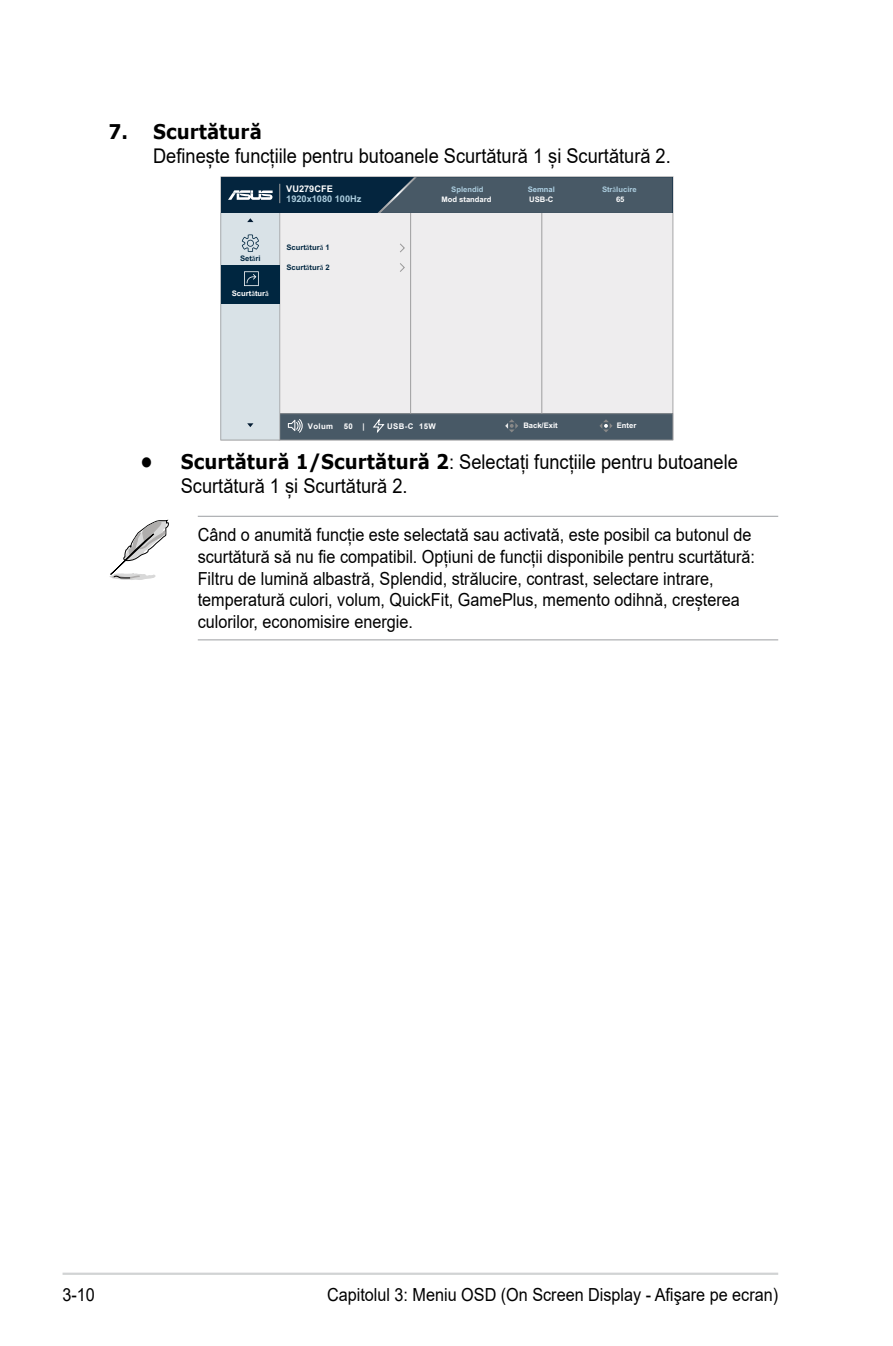
<style>
.page{position:relative;width:893px;height:1346px;background:#fff}
.page>*{position:absolute;margin:0;border:0;box-sizing:border-box;transform-origin:0 0}
.List{font:20.25px/24.3px "Arial";color:#000;scale:.9 1}
.t1{font:700 20.25px "Verdana";color:#000;scale:.9 1}
.Message_List{font:18px/21.6px "Arial";color:#000;scale:.9 1}
.t2{font:700 9.22px "Arial";color:#accdde}
.t3{font:700 9.22px "Arial";color:#fff}
.t4{font:700 7.88px "Arial";letter-spacing:.05em;color:#fff}
.t5{font:700 7.65px "Arial";color:#fff}
.t6{font:700 7.65px "Arial";color:#002640}
.t7{font:700 7.65px "Arial";color:#accdde}
.t8{font:700 7.65px/10.1px "Arial";color:#afd2e5}
.s1{font-family:"Myriad Pro";font-weight:400}
.s2{color:#fff}
.s3{font-family:"Verdana";font-weight:700}
</style>
<div class="page">
<hr style="left:63px;top:1272px;width:715px;height:3px;background:#d1d3d4">
<svg style="left:220px;top:177px;width:453px;height:263px;background:#bfc4c9"></svg>
<hr style="left:198px;top:516px;width:580px;height:1px;background:#a7a9ac">
<hr style="left:198px;top:639px;width:580px;height:1px;background:#a7a9ac">
<svg style="left:109px;top:520px;width:60px;height:60px"></svg>
<p class="t1" style="left:108px;top:117px;width:172px">7. Scurtătură</p>
<p class="List" style="left:153px;top:143px;width:577px">Definește funcțiile pentru butoanele Scurtătură 1 și Scurtătură 2.</p>
<p class="t5" style="left:441px;top:195px;width:52px">Mod standard</p>
<p class="t3" style="left:286px;top:183px;width:48px">VU279CFE</p>
<p class="t7" style="left:451px;top:185px;width:34px">Splendid</p>
<p class="t7" style="left:602px;top:185px;width:36px">Str<span class="s1">ă</span>lucire</p>
<p class="t8" style="left:528px;top:184px;width:29px">Semnal<br><span class="s2">USB-C</span></p>
<p class="t2" style="left:286px;top:193px;width:77px">1920x1080 100Hz</p>
<p class="t5" style="left:616px;top:195px;width:10px">65</p>
<p class="t6" style="left:240px;top:253px;width:22px">Set<span class="s1">ă</span>ri</p>
<p class="t5" style="left:232px;top:289px;width:39px">Scurt<span class="s1">ă</span>tur<span class="s1">ă</span></p>
<p class="t6" style="left:286px;top:243px;width:45px">Scurt<span class="s1">ă</span>tur<span class="s1">ă</span> 1</p>
<p class="t6" style="left:286px;top:263px;width:45px">Scurt<span class="s1">ă</span>tur<span class="s1">ă</span> 2</p>
<p class="t4" style="left:308px;top:421px;width:27px">Volum</p>
<p class="t4" style="left:344px;top:421px;width:22px">50 |</p>
<p class="t4" style="left:387px;top:421px;width:50px">USB-C 15W</p>
<p class="t5" style="left:617px;top:421px;width:21px">Enter</p>
<p class="t5" style="left:523px;top:421px;width:36px">Back/Exit</p>
<p class="List" style="left:181px;top:449px;width:620px;text-indent:-40px"><span class="s3">• Scurtătură 1/Scurtătură 2</span>: Selectați funcțiile pentru butoanele<br>Scurtătură 1 și Scurtătură 2.</p>
<p class="Message_List" style="left:198px;top:524px;width:621px">Când o anumită funcție este selectată sau activată, este posibil ca butonul de scurtătură să nu fie compatibil. Opțiuni de funcții disponibile pentru scurtătură:<br>Filtru de lumină albastră, Splendid, strălucire, contrast, selectare intrare, temperatură culori, volum, QuickFit, GamePlus, memento odihnă, creșterea culorilor, economisire energie.</p>
<p class="Message_List" style="left:63px;top:1283px;width:38px">3-10</p>
<p class="Message_List" style="left:327px;top:1283px;width:503px">Capitolul 3: Meniu OSD (On Screen Display - Afişare pe ecran)</p>
</div>
